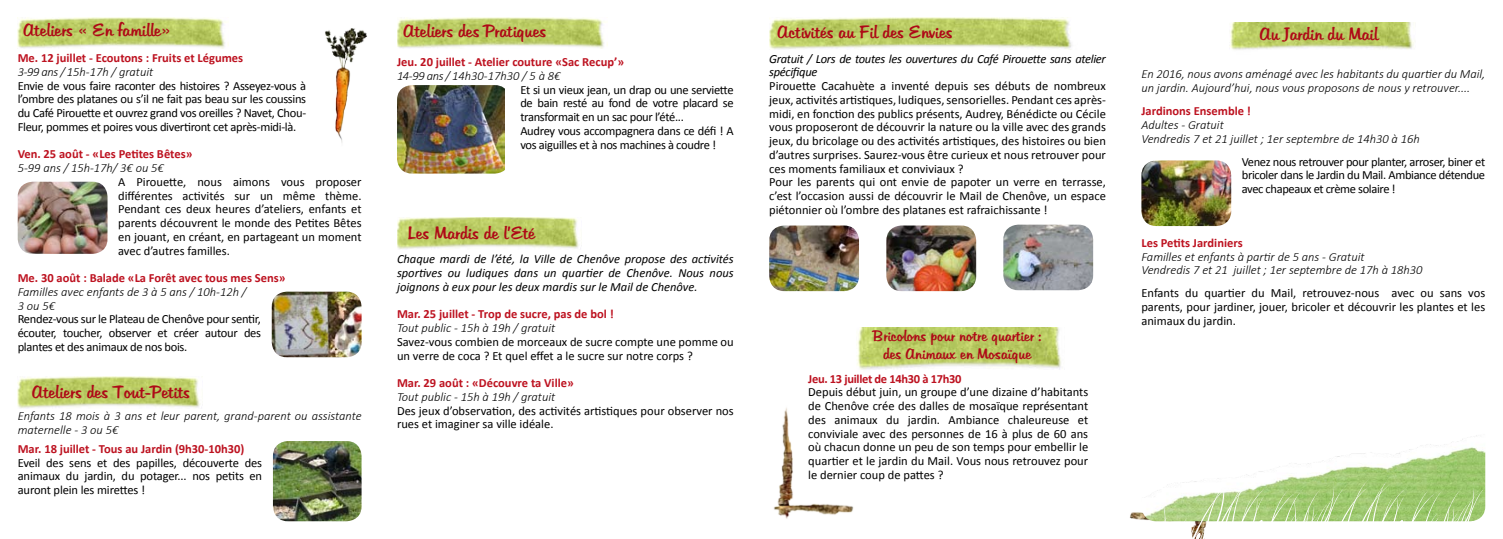
<style>
.page{position:relative;width:1503px;height:539px;background:#fff}
.page>*{position:absolute;margin:0;border:0;box-sizing:border-box;transform-origin:0 0}
.t1{font:17.5px "Tabitha";color:#ae0917}
.t2{font:15px/18px "Tabitha";color:#ae0917;text-align:center}
.t3{font:12.5px/13.8px "Calibri";color:#000;text-align:justify}
.t4{font:italic 300 12.5px/13.8px "Calibri";color:#000}
.t5{font:700 12.5px "Calibri";color:#bd1220}
.t6{font:italic 12.5px/13.8px "Calibri";letter-spacing:-.025em;color:#000}
.t7{font:12.5px/13.8px "Calibri";letter-spacing:-.025em;color:#000}
.t8{font:700 12.5px "Calibri";letter-spacing:-.025em;color:#bd1220}
</style>
<div class="page">
<img style="left:857px;top:327px;width:204px;height:43px">
<img style="left:1130px;top:512px;width:22px;height:9px">
<img style="left:1141px;top:400px;width:344px;height:121px;border-radius:15px">
<img style="left:1230px;top:22px;width:184px;height:28px">
<img style="left:18px;top:18px;width:211px;height:31px">
<img style="left:18px;top:376px;width:182px;height:32px">
<img style="left:273px;top:441px;width:88px;height:80px;border-radius:15px">
<img style="left:325px;top:28px;width:42px;height:115px">
<img style="left:18px;top:182px;width:89px;height:72px;border-radius:15px">
<img style="left:769px;top:18px;width:303px;height:32px">
<img style="left:769px;top:225px;width:90px;height:66px;border-radius:15px">
<svg style="left:1153px;top:462px;width:332px;height:77px"></svg>
<img style="left:1141px;top:160px;width:90px;height:66px;border-radius:15px">
<img style="left:773px;top:408px;width:81px;height:111px">
<img style="left:272px;top:291px;width:89px;height:66px;border-radius:15px">
<img style="left:397px;top:18px;width:211px;height:31px">
<img style="left:397px;top:85px;width:107px;height:88px">
<img style="left:397px;top:217px;width:182px;height:32px">
<img style="left:886px;top:225px;width:90px;height:66px;border-radius:15px">
<img style="left:1003px;top:224px;width:90px;height:66px;border-radius:15px">
<h1 class="t1" style="left:23px;top:19px;width:149px">Ateliers « En famille»</h1>
<p class="t5" style="left:18px;top:50px;width:227px">Me. 12 juillet - Ecoutons : Fruits et Légumes</p>
<p class="t4" style="left:18px;top:65px;width:137px">3-99 ans / 15h-17h / gratuit</p>
<p class="t3" style="left:18px;top:79px;width:290px">Envie de vous faire raconter des histoires ? Asseyez-vous à l’ombre des platanes ou s’il ne fait pas beau sur les coussins du Café Pirouette et ouvrez grand vos oreilles ? Navet, Chou-Fleur, pommes et poires vous divertiront cet après-midi-là.</p>
<p class="t5" style="left:18px;top:146px;width:176px">Ven. 25 août - «Les Petites Bêtes»</p>
<p class="t4" style="left:18px;top:161px;width:148px">5-99 ans / 15h-17h/ 3€ ou 5€</p>
<p class="t3" style="left:118px;top:175px;width:245px">A Pirouette, nous aimons vous proposer différentes activités sur un même thème.<br>Pendant ces deux heures d’ateliers, enfants et parents découvrent le monde des Petites Bêtes en jouant, en créant, en partageant un moment avec d’autres familles.</p>
<p class="t5" style="left:18px;top:270px;width:269px">Me. 30 août : Balade «La Forêt avec tous mes Sens»</p>
<p class="t4" style="left:18px;top:285px;width:230px">Familles avec enfants de 3 à 5 ans / 10h-12h /<br>3 ou 5€</p>
<p class="t3" style="left:18px;top:312px;width:245px">Rendez-vous sur le Plateau de Chenôve pour sentir, écouter, toucher, observer et créer autour des plantes et des animaux de nos bois.</p>
<h1 class="t1" style="left:32px;top:380px;width:159px">Ateliers des Tout-Petits</h1>
<p class="t4" style="left:18px;top:409px;width:345px">Enfants 18 mois à 3 ans et leur parent, grand-parent ou assistante maternelle - 3 ou 5€</p>
<p class="t5" style="left:18px;top:440px;width:228px">Mar. 18 juillet - Tous au Jardin (9h30-10h30)</p>
<p class="t3" style="left:18px;top:455px;width:246px">Eveil des sens et des papilles, découverte des animaux du jardin, du potager... nos petits en auront plein les mirettes !</p>
<h1 class="t1" style="left:403px;top:19px;width:144px">Ateliers des Pratiques</h1>
<p class="t5" style="left:397px;top:54px;width:228px">Jeu. 20 juillet - Atelier couture «Sac Recup’»</p>
<p class="t4" style="left:397px;top:69px;width:165px">14-99 ans / 14h30-17h30 / 5 à 8€</p>
<p class="t7" style="left:520px;top:83px;width:215px">Et si un vieux jean, un drap ou une serviette de bain resté au fond de votre placard se transformait en un sac pour l’été...<br>Audrey vous accompagnera dans ce défi ! A vos aiguilles et à nos machines à coudre !</p>
<h1 class="t1" style="left:407px;top:221px;width:129px">Les Mardis de l’Eté</h1>
<p class="t6" style="left:397px;top:252px;width:338px;text-align:justify">Chaque mardi de l’été, la Ville de Chenôve propose des activités sportives ou ludiques dans un quartier de Chenôve. Nous nous joignons à eux pour les deux mardis sur le Mail de Chenôve.</p>
<p class="t5" style="left:397px;top:306px;width:218px">Mar. 25 juillet - Trop de sucre, pas de bol !</p>
<p class="t4" style="left:397px;top:321px;width:160px">Tout public - 15h à 19h / gratuit</p>
<p class="t3" style="left:397px;top:335px;width:338px">Savez-vous combien de morceaux de sucre compte une pomme ou un verre de coca ? Et quel effet a le sucre sur notre corps ?</p>
<p class="t5" style="left:397px;top:375px;width:178px">Mar. 29 août : «Découvre ta Ville»</p>
<p class="t4" style="left:397px;top:389px;width:160px">Tout public - 15h à 19h / gratuit</p>
<p class="t3" style="left:397px;top:403px;width:338px">Des jeux d’observation, des activités artistiques pour observer nos rues et imaginer sa ville idéale.</p>
<h1 class="t1" style="left:777px;top:21px;width:177px">Activités au Fil des Envies</h1>
<h1 class="t1" style="left:1259px;top:22px;width:120px">Au Jardin du Mail</h1>
<p class="t4" style="left:1141px;top:67px;width:345px">En 2016, nous avons aménagé avec les habitants du quartier du Mail, un jardin. Aujourd’hui, nous vous proposons de nous y retrouver....</p>
<p class="t5" style="left:1141px;top:103px;width:111px">Jardinons Ensemble !</p>
<p class="t4" style="left:1141px;top:118px;width:280px">Adultes - Gratuit<br>Vendredis 7 et 21 juillet ; 1er septembre de 14h30 à 16h</p>
<p class="t3" style="left:1241px;top:155px;width:245px">Venez nous retrouver pour planter, arroser, biner et bricoler dans le Jardin du Mail. Ambiance détendue avec chapeaux et crème solaire !</p>
<p class="t6" style="left:769px;top:51px;width:338px">Gratuit / Lors de toutes les ouvertures du Café Pirouette sans atelier spécifique</p>
<p class="t3" style="left:769px;top:79px;width:338px;text-align:left">Pirouette Cacahuète a inventé depuis ses débuts de nombreux jeux, activités artistiques, ludiques, sensorielles. Pendant ces après&shy;midi, en fonction des publics présents, Audrey, Bénédicte ou Cécile vous proposeront de découvrir la nature ou la ville avec des grands jeux, du bricolage ou des activités artistiques, des histoires ou bien d’autres surprises. Saurez-vous être curieux et nous retrouver pour ces moments familiaux et conviviaux ?<br>Pour les parents qui ont envie de papoter un verre en terrasse, c’est l’occasion aussi de découvrir le Mail de Chenôve, un espace piétonnier où l’ombre des platanes est rafraichissante !</p>
<p class="t2" style="left:872px;top:327px;width:170px">Bricolons pour notre quartier : des Animaux en Mosaïque</p>
<p class="t8" style="left:808px;top:370px;width:155px">Jeu. 13 juillet de 14h30 à 17h30</p>
<p class="t3" style="left:808px;top:385px;width:281px">Depuis début juin, un groupe d’une dizaine d’habitants de Chenôve crée des dalles de mosaïque représentant des animaux du jardin. Ambiance chaleureuse et conviviale avec des personnes de 16 à plus de 60 ans où chacun donne un peu de son temps pour embellir le quartier et le jardin du Mail. Vous nous retrouvez pour le dernier coup de pattes ?</p>
<p class="t5" style="left:1141px;top:235px;width:103px">Les Petits Jardiniers</p>
<p class="t4" style="left:1141px;top:249px;width:283px">Familles et enfants à partir de 5 ans - Gratuit<br>Vendredis 7 et 21 juillet ; 1er septembre de 17h à 18h30</p>
<p class="t3" style="left:1141px;top:286px;width:345px">Enfants du quartier du Mail, retrouvez-nous avec ou sans vos parents, pour jardiner, jouer, bricoler et découvrir les plantes et les animaux du jardin.</p>
</div>
